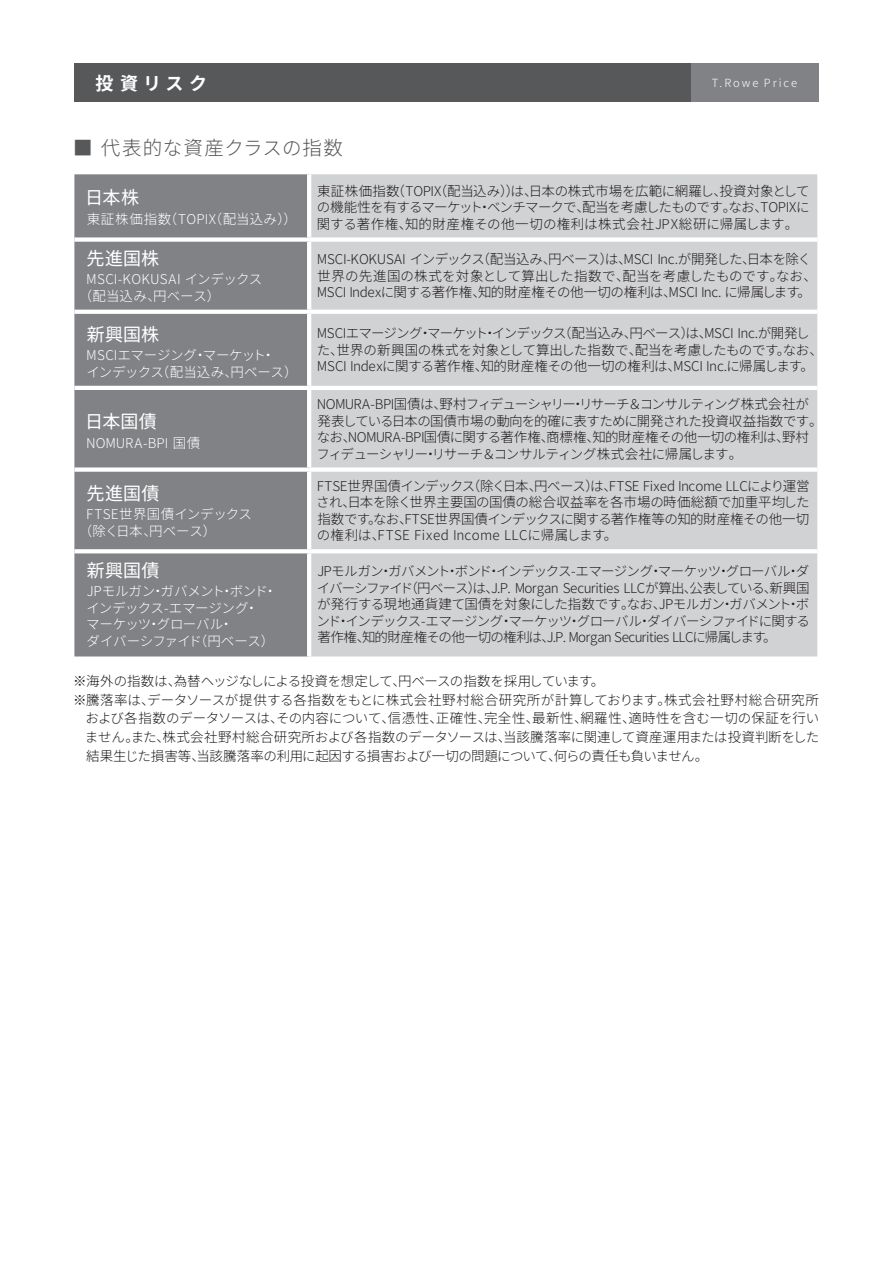
<style>
.page{position:relative;width:893px;height:1263px;background:#fff}
.page>*{position:absolute;margin:0;border:0;box-sizing:border-box;transform-origin:0 0}
.t1{font:300 19.5px "Noto Sans JP";letter-spacing:.05em;color:#57585a}
.t2{font:18px "Noto Sans JP";letter-spacing:.005em;color:#fff}
.t3{font:700 18px "Noto Sans JP";letter-spacing:.295em;color:#fff}
.t4{font:300 13.5px/16.5px "Noto Sans JP";letter-spacing:-.025em;color:#231f20;text-align:justify}
.t5{font:300 13.5px/16.5px "Noto Sans JP";letter-spacing:-.005em;color:#fff}
.t6{font:300 13.5px "Noto Sans JP";letter-spacing:.01em;color:#231f20}
.t7{font:300 13.5px/16.5px "Noto Sans JP";letter-spacing:-.03em;color:#fff}
.t8{font:300 13.5px "Noto Sans JP";letter-spacing:-.005em;color:#231f20}
.t9{font:300 13.5px "Noto Sans JP";letter-spacing:.035em;color:#231f20}
.t10{font:300 13.5px "Noto Sans JP";letter-spacing:.035em;color:#fff}
.t11{font:300 11.25px "Noto Sans JP";letter-spacing:.175em;color:#fff}
</style>
<div class="page">
<div style="left:74px;top:174px;width:233px;height:482px;background:#808285"></div>
<div style="left:311px;top:174px;width:506px;height:482px;background:#d1d2d4"></div>
<div style="left:74px;top:237px;width:235px;height:5px;background:#fff"></div>
<div style="left:309px;top:237px;width:508px;height:5px;background:#fff"></div>
<svg style="left:74px;top:310px;width:235px;height:4px"></svg>
<hr style="left:309px;top:310px;width:508px;height:4px;background:#fff">
<hr style="left:74px;top:386px;width:235px;height:4px;background:#fff">
<hr style="left:309px;top:386px;width:508px;height:4px;background:#fff">
<div style="left:74px;top:467px;width:235px;height:5px;background:#fff"></div>
<div style="left:309px;top:467px;width:508px;height:5px;background:#fff"></div>
<svg style="left:74px;top:549px;width:235px;height:4px"></svg>
<hr style="left:309px;top:549px;width:508px;height:4px;background:#fff">
<div style="left:74px;top:64px;width:745px;height:38px;background:#57585a"></div>
<div style="left:691px;top:64px;width:127px;height:38px;background:#808285"></div>
<h2 class="t3" style="left:95px;top:73px;width:113px">投資リスク</h2>
<p class="t11" style="left:712px;top:77px;width:87px">T.Rowe Price</p>
<h1 class="t1" style="left:73px;top:137px;width:271px">■ 代表的な資産クラスの指数</h1>
<h2 class="t2" style="left:85px;top:188px;width:55px">日本株</h2>
<p class="t10" style="left:87px;top:211px;width:212px">東証株価指数（TOPIX（配当込み））</p>
<h2 class="t2" style="left:87px;top:248px;width:74px">先進国株</h2>
<p class="t5" style="left:79px;top:271px;width:185px;text-indent:8px">MSCI-KOKUSAI インデックス（配当込み、円ベース）</p>
<h2 class="t2" style="left:87px;top:324px;width:74px">新興国株</h2>
<p class="t5" style="left:86px;top:347px;width:213px">MSCIエマージング・マーケット・<br>インデックス（配当込み、円ベース）</p>
<h2 class="t2" style="left:85px;top:411px;width:73px">日本国債</h2>
<p class="t5" style="left:86px;top:435px;width:115px">NOMURA-BPI 国債</p>
<h2 class="t2" style="left:87px;top:483px;width:74px">先進国債</h2>
<p class="t5" style="left:79px;top:506px;width:175px;text-indent:8px">FTSE世界国債インデックス（除く日本、円ベース）</p>
<h2 class="t2" style="left:87px;top:560px;width:74px">新興国債</h2>
<p class="t7" style="left:86px;top:583px;width:192px">JPモルガン・ガバメント・ボンド・インデックス-エマージング・<br>マーケッツ・グローバル・<br>ダイバーシファイド（円ベース）</p>
<p class="t4" style="left:317px;top:183px;width:494px">東証株価指数（TOPIX（配当込み））は、日本の株式市場を広範に網羅し、投資対象としての機能性を有するマーケット・ベンチマークで、配当を考慮したものです。なお、TOPIXに関する著作権、知的財産権その他一切の権利は株式会社JPX総研に帰属します。</p>
<p class="t4" style="left:317px;top:251px;width:502px;text-align:left">MSCI-KOKUSAI インデックス（配当込み、円ベース）は、MSCI Inc.が開発した、日本を除く世界の先進国の株式を対象として算出した指数で、配当を考慮したものです。なお、<br>MSCI Indexに関する著作権、知的財産権その他一切の権利は、MSCI Inc. に帰属します。</p>
<p class="t4" style="left:317px;top:325px;width:508px;text-align:left">MSCIエマージング・マーケット・インデックス（配当込み、円ベース）は、MSCI Inc.が開発した、世界の新興国の株式を対象として算出した指数で、配当を考慮したものです。なお、<br>MSCI Indexに関する著作権、知的財産権その他一切の権利は、MSCI Inc.に帰属します。</p>
<p class="t4" style="left:316px;top:396px;width:508px;text-align:left">NOMURA-BPI国債は、野村フィデューシャリー・リサーチ＆コンサルティング株式会社が発表している日本の国債市場の動向を的確に表すために開発された投資収益指数です。なお、NOMURA-BPI国債に関する著作権、商標権、知的財産権その他一切の権利は、野村フィデューシャリー・リサーチ＆コンサルティング株式会社に帰属します。</p>
<p class="t4" style="left:316px;top:478px;width:495px">FTSE世界国債インデックス（除く日本、円ベース）は、FTSE Fixed Income LLCにより運営され、日本を除く世界主要国の国債の総合収益率を各市場の時価総額で加重平均した指数です。なお、FTSE世界国債インデックスに関する著作権等の知的財産権その他一切の権利は、FTSE Fixed Income LLCに帰属します。</p>
<p class="t4" style="left:316px;top:563px;width:495px">JPモルガン・ガバメント・ボンド・インデックス-エマージング・マーケッツ・グローバル・ダイバーシファイド（円ベース）は、J.P. Morgan Securities LLCが算出、公表している、新興国が発行する現地通貨建て国債を対象にした指数です。なお、JPモルガン・ガバメント・ボンド・インデックス-エマージング・マーケッツ・グローバル・ダイバーシファイドに関する著作権、知的財産権その他一切の権利は、J.P. Morgan Securities LLCに帰属します。</p>
<p class="t4" style="left:73px;top:673px;width:532px">※海外の指数は、為替ヘッジなしによる投資を想定して、円ベースの指数を採用しています。</p>
<p class="t9" style="left:73px;top:692px;width:747px">※騰落率は、データソースが提供する各指数をもとに株式会社野村総合研究所が計算しております。株式会社野村総合研究所</p>
<p class="t6" style="left:85px;top:711px;width:735px">および各指数のデータソースは、その内容について、信憑性、正確性、完全性、最新性、網羅性、適時性を含む一切の保証を行い</p>
<p class="t8" style="left:85px;top:730px;width:736px">ません。また、株式会社野村総合研究所および各指数のデータソースは、当該騰落率に関連して資産運用または投資判断をした</p>
<p class="t4" style="left:86px;top:748px;width:623px">結果生じた損害等、当該騰落率の利用に起因する損害および一切の問題について、何らの責任も負いません。</p>
</div>
